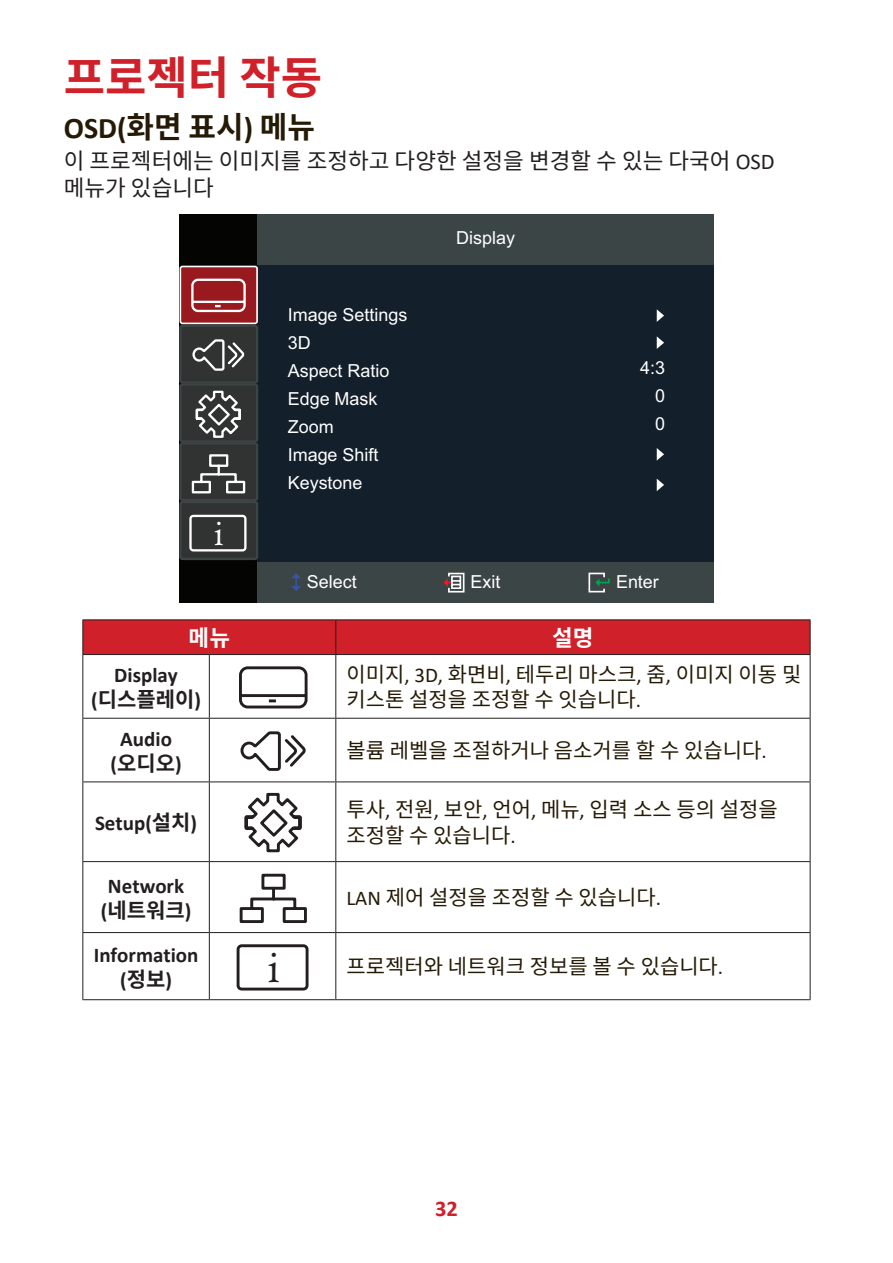
<style>
.page{position:relative;width:893px;height:1263px;background:#fff}
.page>*{position:absolute;margin:0;border:0;box-sizing:border-box;transform-origin:0 0}
.t1{font:700 45px "Noto Sans CJ Kkr";color:#d02029}
.t2{font:41.1px "Calisto";color:#231f20}
.t3{font:32.7px "Calisto";color:#fff}
.t4{font:700 30px "Noto Sans CJ Kkr";color:#251a05}
.t5{font:22.5px/27px "Noto Sans CJ Kkr";color:#231f20}
.t6{font:700 22.5px "Noto Sans CJ Kkr";color:#fff}
.t7{font:700 22.5px "Calibri";color:#d02029}
.t8{font:21px/25.2px "Noto Sans CJ Kkr";color:#251a05}
.t9{font:700 21px/25.2px "Calibri";color:#231f20}
.t10{font:700 21px "Noto Sans CJ Kkr";color:#231f20}
.t11{font:18px/28px "Arial";color:#fff}
.s1{font-family:"Calibri"}
.s2{font-family:"Noto Sans CJ Kkr"}
</style>
<div class="page">
<div style="left:179px;top:214px;width:535px;height:388px;background:#040503"></div>
<div style="left:257px;top:214px;width:457px;height:388px;background:#131f2b"></div>
<div style="left:257px;top:214px;width:457px;height:50px;background:#3c4546"></div>
<div style="left:257px;top:562px;width:457px;height:40px;background:#3c4546"></div>
<div style="left:180px;top:502px;width:77px;height:57px;background:#313232;border-radius:2px"></div>
<div style="left:179px;top:501px;width:79px;height:59px;border:2px solid #3c4445;border-radius:2px"></div>
<div style="left:180px;top:443px;width:77px;height:57px;background:#313232;border-radius:2px"></div>
<div style="left:179px;top:442px;width:79px;height:59px;border:2px solid #3c4445;border-radius:2px"></div>
<div style="left:180px;top:384px;width:77px;height:57px;background:#313232;border-radius:2px"></div>
<div style="left:179px;top:383px;width:79px;height:60px;border:2px solid #3c4445;border-radius:2px"></div>
<div style="left:180px;top:326px;width:77px;height:57px;background:#313232;border-radius:2px"></div>
<div style="left:179px;top:325px;width:79px;height:59px;border:2px solid #3c4445;border-radius:2px"></div>
<div style="left:180px;top:266px;width:77px;height:57px;background:#991a1e;border-radius:2px"></div>
<div style="left:180px;top:266px;width:78px;height:58px;border:2px solid #fff;border-radius:2px"></div>
<svg style="left:191px;top:278px;width:55px;height:35px"></svg>
<svg style="left:188px;top:339px;width:60px;height:213px"></svg>
<svg style="left:657px;top:479px;width:7px;height:12px"></svg>
<svg style="left:657px;top:448px;width:7px;height:13px"></svg>
<svg style="left:657px;top:336px;width:7px;height:13px"></svg>
<svg style="left:657px;top:309px;width:7px;height:13px"></svg>
<svg style="left:291px;top:573px;width:10px;height:18px"></svg>
<svg style="left:588px;top:572px;width:22px;height:21px"></svg>
<svg style="left:444px;top:572px;width:21px;height:21px"></svg>
<div style="left:83px;top:620px;width:727px;height:34px;background:#d02029"></div>
<hr style="left:82px;top:619px;width:127px;height:1px;background:#231f20">
<hr style="left:82px;top:620px;width:1px;height:34px;background:#231f20">
<hr style="left:209px;top:619px;width:127px;height:1px;background:#231f20">
<hr style="left:336px;top:619px;width:474px;height:1px;background:#231f20">
<hr style="left:335px;top:620px;width:1px;height:34px;background:#231f20">
<hr style="left:810px;top:620px;width:1px;height:34px;background:#231f20">
<hr style="left:82px;top:654px;width:127px;height:1px;background:#231f20">
<hr style="left:82px;top:655px;width:1px;height:63px;background:#231f20">
<hr style="left:209px;top:654px;width:127px;height:1px;background:#231f20">
<hr style="left:209px;top:655px;width:1px;height:63px;background:#231f20">
<hr style="left:336px;top:654px;width:474px;height:1px;background:#231f20">
<hr style="left:335px;top:655px;width:1px;height:63px;background:#231f20">
<hr style="left:810px;top:655px;width:1px;height:63px;background:#231f20">
<hr style="left:82px;top:718px;width:127px;height:1px;background:#231f20">
<hr style="left:82px;top:719px;width:1px;height:62px;background:#231f20">
<hr style="left:209px;top:718px;width:127px;height:1px;background:#231f20">
<hr style="left:209px;top:719px;width:1px;height:62px;background:#231f20">
<hr style="left:336px;top:718px;width:474px;height:1px;background:#231f20">
<hr style="left:335px;top:719px;width:1px;height:62px;background:#231f20">
<hr style="left:810px;top:719px;width:1px;height:62px;background:#231f20">
<hr style="left:82px;top:781px;width:127px;height:1px;background:#231f20">
<hr style="left:82px;top:782px;width:1px;height:79px;background:#231f20">
<hr style="left:209px;top:781px;width:127px;height:1px;background:#231f20">
<hr style="left:209px;top:782px;width:1px;height:79px;background:#231f20">
<hr style="left:336px;top:781px;width:474px;height:1px;background:#231f20">
<hr style="left:335px;top:782px;width:1px;height:79px;background:#231f20">
<hr style="left:810px;top:782px;width:1px;height:79px;background:#231f20">
<hr style="left:82px;top:861px;width:127px;height:1px;background:#231f20">
<hr style="left:82px;top:862px;width:1px;height:70px;background:#231f20">
<hr style="left:209px;top:861px;width:127px;height:1px;background:#231f20">
<hr style="left:209px;top:862px;width:1px;height:70px;background:#231f20">
<hr style="left:336px;top:861px;width:474px;height:1px;background:#231f20">
<hr style="left:335px;top:862px;width:1px;height:70px;background:#231f20">
<hr style="left:810px;top:862px;width:1px;height:70px;background:#231f20">
<hr style="left:82px;top:932px;width:127px;height:1px;background:#231f20">
<hr style="left:82px;top:933px;width:1px;height:66px;background:#231f20">
<hr style="left:209px;top:932px;width:127px;height:1px;background:#231f20">
<hr style="left:209px;top:933px;width:1px;height:66px;background:#231f20">
<hr style="left:336px;top:932px;width:474px;height:1px;background:#231f20">
<hr style="left:335px;top:933px;width:1px;height:66px;background:#231f20">
<hr style="left:810px;top:933px;width:1px;height:66px;background:#231f20">
<hr style="left:82px;top:999px;width:127px;height:1px;background:#231f20">
<hr style="left:209px;top:999px;width:127px;height:1px;background:#231f20">
<hr style="left:336px;top:999px;width:474px;height:1px;background:#231f20">
<svg style="left:239px;top:666px;width:69px;height:43px"></svg>
<svg style="left:240px;top:731px;width:66px;height:40px"></svg>
<svg style="left:244px;top:792px;width:58px;height:61px"></svg>
<svg style="left:239px;top:873px;width:68px;height:50px"></svg>
<svg style="left:237px;top:944px;width:72px;height:47px"></svg>
<h1 class="t1" style="left:64px;top:52px;width:260px">프로젝터 작동</h1>
<h3 class="t4" style="left:64px;top:110px;width:253px"><span class="s1">OSD(</span>화면 표시<span class="s1">)</span> 메뉴</h3>
<p class="t5" style="left:64px;top:148px;width:712px">이 프로젝터에는 이미지를 조정하고 다양한 설정을 변경할 수 있는 다국어 <span class="s1">OSD </span>메뉴가 있습니다</p>
<h3 class="t3" style="left:214px;top:515px;width:11px">i</h3>
<p class="t11" style="left:288px;top:300px;width:121px">Image Settings<br>3D<br>Aspect Ratio<br>Edge Mask<br>Zoom<br>Image Shift<br>Keystone</p>
<p class="t11" style="left:456px;top:223px;width:60px">Display</p>
<p class="t11" style="left:655px;top:353px;width:11px;text-align:justify;text-indent:-15px">4:3<br>0<br>0</p>
<p class="t11" style="left:307px;top:567px;width:51px">Select</p>
<p class="t11" style="left:470px;top:567px;width:31px">Exit</p>
<p class="t11" style="left:616px;top:567px;width:44px">Enter</p>
<p class="t6" style="left:189px;top:625px;width:43px">메뉴</p>
<p class="t6" style="left:552px;top:625px;width:43px">설명</p>
<p class="t9" style="left:114px;top:662px;width:65px">Display</p>
<p class="t10" style="left:91px;top:688px;width:111px"><span class="s1">(</span>디스플레이<span class="s1">)</span></p>
<p class="t9" style="left:120px;top:726px;width:53px">Audio</p>
<p class="t10" style="left:111px;top:751px;width:73px"><span class="s1">(</span>오디오<span class="s1">)</span></p>
<p class="t9" style="left:95px;top:810px;width:104px">Setup(<span class="s2">설치</span>)</p>
<p class="t9" style="left:108px;top:873px;width:78px">Network</p>
<p class="t10" style="left:101px;top:898px;width:92px"><span class="s1">(</span>네트워크<span class="s1">)</span></p>
<p class="t8" style="left:346px;top:662px;width:456px">이미지<span class="s1">, 3D,</span> 화면비<span class="s1">,</span> 테두리 마스크<span class="s1">,</span> 줌<span class="s1">,</span> 이미지 이동 및 키스톤 설정을 조정할 수 잇습니다<span class="s1">.</span></p>
<p class="t8" style="left:346px;top:738px;width:422px">볼륨 레벨을 조절하거나 음소거를 할 수 있습니다<span class="s1">.</span></p>
<p class="t8" style="left:346px;top:797px;width:433px">투사<span class="s1">,</span> 전원<span class="s1">,</span> 보안<span class="s1">,</span> 언어<span class="s1">,</span> 메뉴<span class="s1">,</span> 입력 소스 등의 설정을 조정할 수 있습니다<span class="s1">.</span></p>
<p class="t8" style="left:346px;top:885px;width:316px"><span class="s1">LAN</span> 제어 설정을 조정할 수 있습니다<span class="s1">.</span></p>
<p class="t9" style="left:120px;top:942px;width:161px;text-indent:-26px">Information<br>(<span class="s2">정보</span>) <sup>i</sup></p>
<p class="t8" style="left:346px;top:954px;width:378px">프로젝터와 네트워크 정보를 볼 수 있습니다<span class="s1">.</span></p>
<h2 class="t2" style="left:268px;top:950px;width:13px">i</h2>
<h2 class="t2" style="left:268px;top:963px;width:13px">i</h2>
<p class="t7" style="left:435px;top:1193px;width:24px">32</p>
</div>
